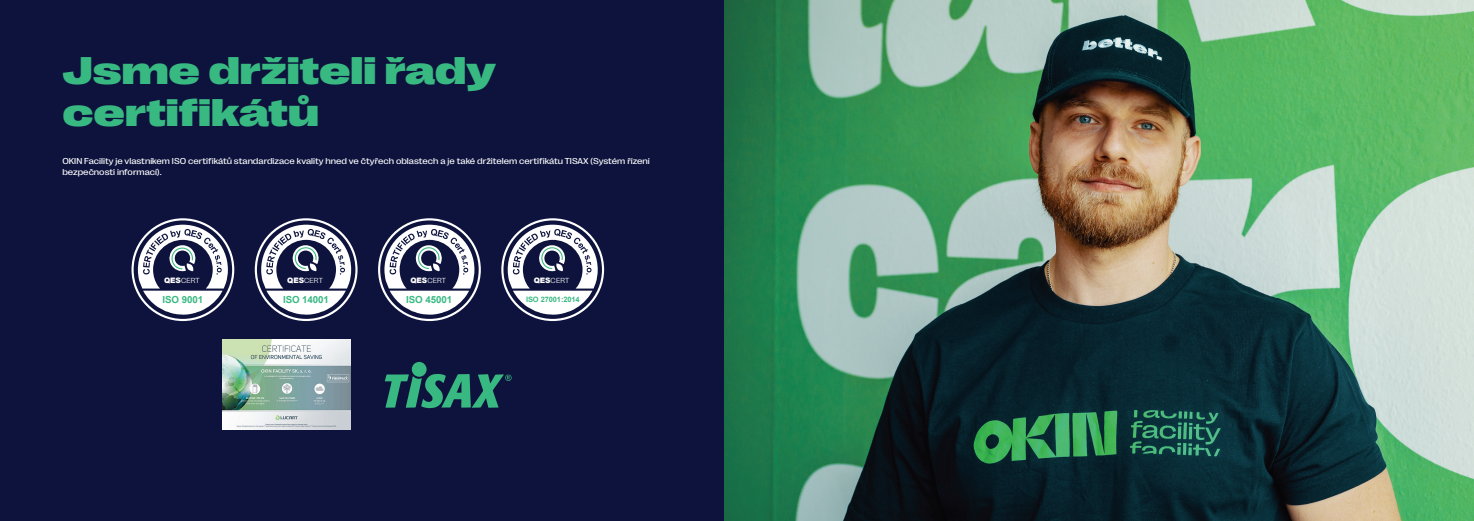
<style>
.page{position:relative;width:1474px;height:521px;background:#fff}
.page>*{position:absolute;margin:0;border:0;box-sizing:border-box;transform-origin:0 0}
.t1{font:39.38px/42px "Right Grotesk Spatial Dark";color:#39b982}
.t2{font:700 9.71px "Arial";letter-spacing:-.01em;color:#39b982}
.t3{font:expanded 8.75px/10.5px "Right Grotesk";color:#fff}
.t4{font:300 expanded 7.44px "Right Grotesk";letter-spacing:.02em;color:#fff}
.t5{font:700 7.44px "Arial";letter-spacing:-.01em;color:#39b982}
.s1{font-family:"Arial";font-weight:900;font-stretch:normal}
</style>
<div class="page">
<div style="left:0;top:0;width:737px;height:521px;background:#0d133d"></div>
<img style="left:724px;top:0;width:749px;height:521px">
<svg style="left:131px;top:218px;width:103px;height:103px"></svg>
<svg style="left:255px;top:218px;width:102px;height:103px"></svg>
<svg style="left:378px;top:218px;width:103px;height:103px"></svg>
<svg style="left:501px;top:218px;width:103px;height:103px"></svg>
<img style="left:223px;top:340px;width:128px;height:90px">
<div style="left:412px;top:362px;width:14px;height:15px;background:#39b982;border-radius:50%"></div>
<svg style="left:385px;top:374px;width:126px;height:34px"></svg>
<h1 class="t1" style="left:62px;top:50px;width:435px">Jsme držiteli řady certifikátů</h1>
<p class="t3" style="left:62px;top:156px;width:589px">OKIN Facility je vlastníkem ISO certifikátů standardizace kvality hned ve čtyřech oblastech a je také držitelem certifikátu TISAX (Systém řízení bezpečnosti informací).</p>
<p class="t4" style="left:164px;top:276px;width:37px"><span class="s1">QES</span>CERT</p>
<p class="t2" style="left:163px;top:294px;width:42px">ISO 9001</p>
<p class="t4" style="left:287px;top:276px;width:37px"><span class="s1">QES</span>CERT</p>
<p class="t2" style="left:283px;top:294px;width:47px">ISO 14001</p>
<p class="t4" style="left:410px;top:276px;width:37px"><span class="s1">QES</span>CERT</p>
<p class="t2" style="left:406px;top:294px;width:47px">ISO 45001</p>
<p class="t4" style="left:533px;top:276px;width:37px"><span class="s1">QES</span>CERT</p>
<p class="t5" style="left:526px;top:294px;width:55px">ISO 27001:2014</p>
</div>
